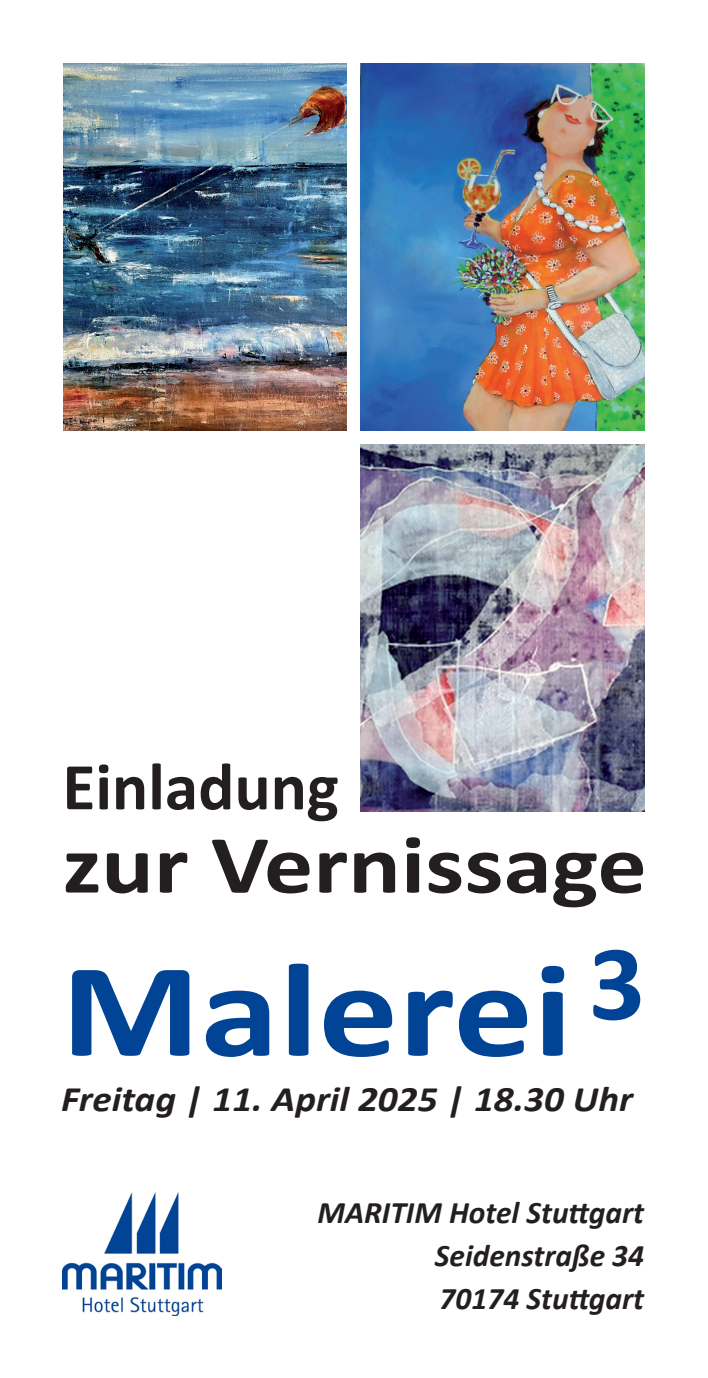
<style>
.page{position:relative;width:708px;height:1378px;background:#fff}
.page>*{position:absolute;margin:0;border:0;box-sizing:border-box;transform-origin:0 0}
.t1{font:700 135px "Calibri";color:#014495;scale:1.18 1}
.t2{font:700 83.25px "Calibri";color:#231f20;scale:1.18 1}
.t3{font:700 67.5px "Calibri";color:#231f20}
.t4{font:italic 700 36px "Calibri";color:#231f20;scale:1.09 1}
.t5{font:italic 700 31.5px/42.8px "Calibri";color:#231f20;text-align:justify}
</style>
<div class="page">
<img style="left:62px;top:1192px;width:160px;height:123px">
<img style="left:64px;top:64px;width:283px;height:367px">
<img style="left:361px;top:64px;width:283px;height:367px">
<img style="left:361px;top:444px;width:284px;height:367px">
<h3 class="t3" style="left:62px;top:739px;width:278px">Einladung</h3>
<h2 class="t2" style="left:62px;top:806px;width:497px">zur Vernissage</h2>
<h1 class="t1" style="left:61px;top:915px;width:496px">Malerei <sup>3</sup></h1>
<p class="t4" style="left:61px;top:1074px;width:526px">Freitag | 11. April 2025 | 18.30 Uhr</p>
<p class="t5" style="left:435px;top:1190px;width:211px;text-indent:-117px">MARITIM Hotel Stuttgart Seidenstraße 34<br>70174 Stuttgart</p>
</div>
